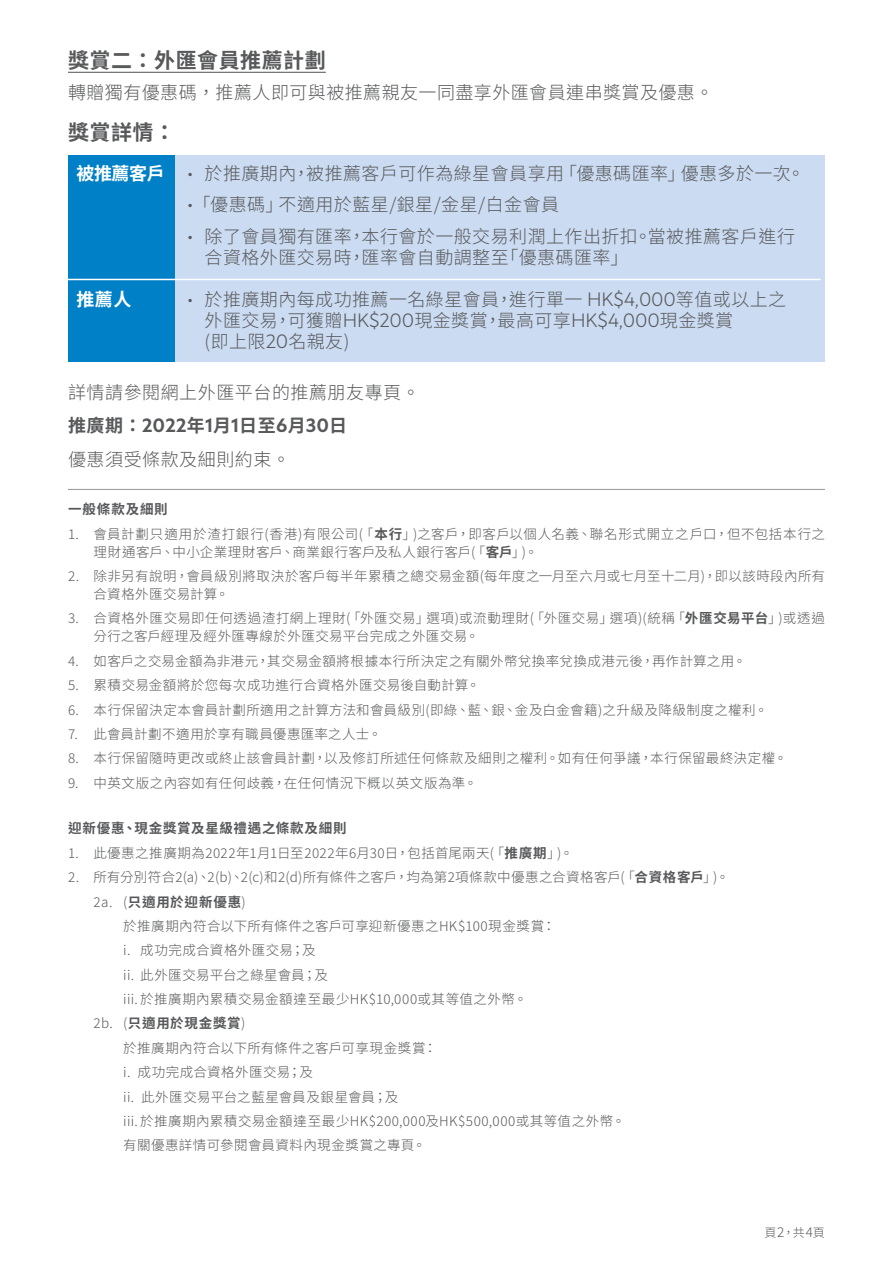
<style>
.page{position:relative;width:893px;height:1263px;background:#fff}
.page>*{position:absolute;margin:0;border:0;box-sizing:border-box;transform-origin:0 0}
.t1{font:700 21px "Noto Sans TC";letter-spacing:.025em;color:#58595b}
.t2{font:300 18px/21px "Noto Sans TC";letter-spacing:.025em;color:#58595b}
.t3{font:700 18px "Noto Sans TC";color:#fff}
.t4{font:300 13.5px/18px "Noto Sans TC";letter-spacing:.03em;color:#58595b}
.t5{font:700 13.5px "Noto Sans TC";letter-spacing:.06em;color:#58595b}
.t6{font:300 12px "Noto Sans TC";color:#58595b}
.s1{font-weight:700;color:#fff}
.s2{font-family:"SC Prosper Sans"}
.s3{font-weight:700}
.s4{font-family:"SC Prosper Sans";font-weight:700}
.s5{font-weight:300}
.s6{font-size:13.5px}
</style>
<div class="page">
<hr style="left:68px;top:72px;width:258px;height:1px;background:#58595b">
<div style="left:68px;top:156px;width:757px;height:206px;background:#cbdbf1"></div>
<div style="left:68px;top:156px;width:106px;height:206px;background:#0080c6"></div>
<hr style="left:64px;top:279px;width:757px;height:1px;background:#fff">
<hr style="left:68px;top:489px;width:757px;height:1px;background:#939598">
<h1 class="t1" style="left:68px;top:48px;width:259px">獎賞二：外匯會員推薦計劃</h1>
<h2 class="t2" style="left:68px;top:82px;width:647px">轉贈獨有優惠碼，推薦人即可與被推薦親友一同盡享外匯會員連串獎賞及優惠。</h2>
<h1 class="t1" style="left:68px;top:121px;width:109px">獎賞詳情：</h1>
<h2 class="t2" style="left:77px;top:163px;width:730px"><span class="s1">被推薦客戶</span> <span class="s2">•</span> 於推廣期內，被推薦客戶可作為綠星會員享用「優惠碼匯率」優惠多於一次。</h2>
<h2 class="t2" style="left:187px;top:195px;width:373px"><span class="s2">•</span>「優惠碼」不適用於藍星/銀星/金星/白金會員</h2>
<h2 class="t2" style="left:205px;top:226px;width:592px;text-indent:-17px"><span class="s2">•</span> 除了會員獨有匯率，本行會於一般交易利潤上作出折扣。當被推薦客戶進行合資格外匯交易時，匯率會自動調整至「優惠碼匯率」</h2>
<h2 class="t3" style="left:77px;top:290px;width:56px">推薦人</h2>
<h2 class="t2" style="left:205px;top:290px;width:583px;text-indent:-17px"><span class="s2">•</span> 於推廣期內每成功推薦一名綠星會員，進行單一 <span class="s2">HK$4,000</span>等值或以上之外匯交易，可獲贈<span class="s2">HK$200</span>現金獎賞，最高可享<span class="s2">HK$4,000</span>現金獎賞<br>(即上限<span class="s2">20</span>名親友)</h2>
<h2 class="t2" style="left:68px;top:376px;width:353px;line-height:33.3px">詳情請參閱網上外匯平台的推薦朋友專頁。<span class="s3">推廣期：</span><span class="s4">2022</span><span class="s3">年</span><span class="s4">1</span><span class="s3">月</span><span class="s4">1</span><span class="s3">日至</span><span class="s4">6</span><span class="s3">月</span><span class="s4">30</span><span class="s3">日<br></span>優惠須受條款及細則約束。</h2>
<p class="t5" style="left:68px;top:502px;width:101px">一般條款及細則</p>
<p class="t4" style="left:94px;top:525px;width:733px;text-indent:-26px">1. 會員計劃只適用於渣打銀行(香港)有限公司(「<span class="s3">本行</span>」)之客戶，即客戶以個人名義、聯名形式開立之戶口，但不包括本行之理財通客戶、中小企業理財客戶、商業銀行客戶及私人銀行客戶(「<span class="s3">客戶</span>」)。</p>
<p class="t4" style="left:94px;top:567px;width:733px;text-indent:-26px">2. 除非另有說明，會員級別將取決於客戶每半年累積之總交易金額(每年度之一月至六月或七月至十二月)，即以該時段內所有合資格外匯交易計算。</p>
<p class="t4" style="left:94px;top:610px;width:733px;text-indent:-26px">3. 合資格外匯交易即任何透過渣打網上理財(「外匯交易」選項)或流動理財(「外匯交易」選項)(統稱「<span class="s3">外匯交易平台</span>」)或透過分行之客戶經理及經外匯專線於外匯交易平台完成之外匯交易。</p>
<p class="t4" style="left:68px;top:652px;width:680px">4. 如客戶之交易金額為非港元，其交易金額將根據本行所決定之有關外幣兌換率兌換成港元後，再作計算之用。</p>
<p class="t4" style="left:68px;top:676px;width:413px">5. 累積交易金額將於您每次成功進行合資格外匯交易後自動計算。</p>
<p class="t4" style="left:68px;top:701px;width:701px">6. 本行保留決定本會員計劃所適用之計算方法和會員級別(即綠、藍、銀、金及白金會籍)之升級及降級制度之權利。</p>
<p class="t4" style="left:68px;top:725px;width:315px">7. 此會員計劃不適用於享有職員優惠匯率之人士。</p>
<p class="t4" style="left:68px;top:750px;width:721px">8. 本行保留隨時更改或終止該會員計劃，以及修訂所述任何條款及細則之權利。如有任何爭議，本行保留最終決定權。</p>
<p class="t4" style="left:68px;top:774px;width:411px">9. 中英文版之內容如有任何歧義，在任何情況下概以英文版為準。</p>
<p class="t5" style="left:68px;top:821px;width:280px">迎新優惠、現金獎賞及星級禮遇之條款及細則</p>
<p class="t4" style="left:68px;top:844px;width:507px">1. 此優惠之推廣期為2022年1月1日至2022年6月30日，包括首尾兩天(「<span class="s3">推廣期</span>」)。</p>
<p class="t4" style="left:68px;top:868px;width:663px">2. 所有分別符合2(a)、2(b)、2(c)和2(d)所有條件之客戶，均為第2項條款中優惠之合資格客戶(「<span class="s3">合資格客戶</span>」)。</p>
<p class="t5" style="left:94px;top:894px;width:154px"><span class="s5">2a. (</span>只適用於迎新優惠<span class="s5">)</span></p>
<p class="t4" style="left:123px;top:917px;width:434px">於推廣期內符合以下所有條件之客戶可享迎新優惠之HK$100現金獎賞：</p>
<p class="t4" style="left:123px;top:942px;width:194px">i. 成功完成合資格外匯交易；及</p>
<p class="t4" style="left:123px;top:966px;width:206px">ii. 此外匯交易平台之綠星會員；及</p>
<p class="t4" style="left:123px;top:990px;width:405px">iii. 於推廣期內累積交易金額達至最少HK$10,000或其等值之外幣。</p>
<p class="t5" style="left:94px;top:1016px;width:153px"><span class="s5">2b. (</span>只適用於現金獎賞<span class="s5">)</span></p>
<p class="t4" style="left:123px;top:1039px;width:315px">於推廣期內符合以下所有條件之客戶可享現金獎賞：</p>
<p class="t4" style="left:123px;top:1063px;width:191px">i. 成功完成合資格外匯交易；及</p>
<p class="t4" style="left:123px;top:1088px;width:277px">ii. 此外匯交易平台之藍星會員及銀星會員；及</p>
<p class="t4" style="left:123px;top:1112px;width:504px">iii. 於推廣期內累積交易金額達至最少HK$200,000及HK$500,000或其等值之外幣。</p>
<p class="t4" style="left:123px;top:1137px;width:304px">有關優惠詳情可參閱會員資料內現金獎賞之專頁。</p>
<p class="t6" style="left:765px;top:1226px;width:62px">頁<span class="s6">2</span>，共<span class="s6">4</span>頁</p>
</div>
